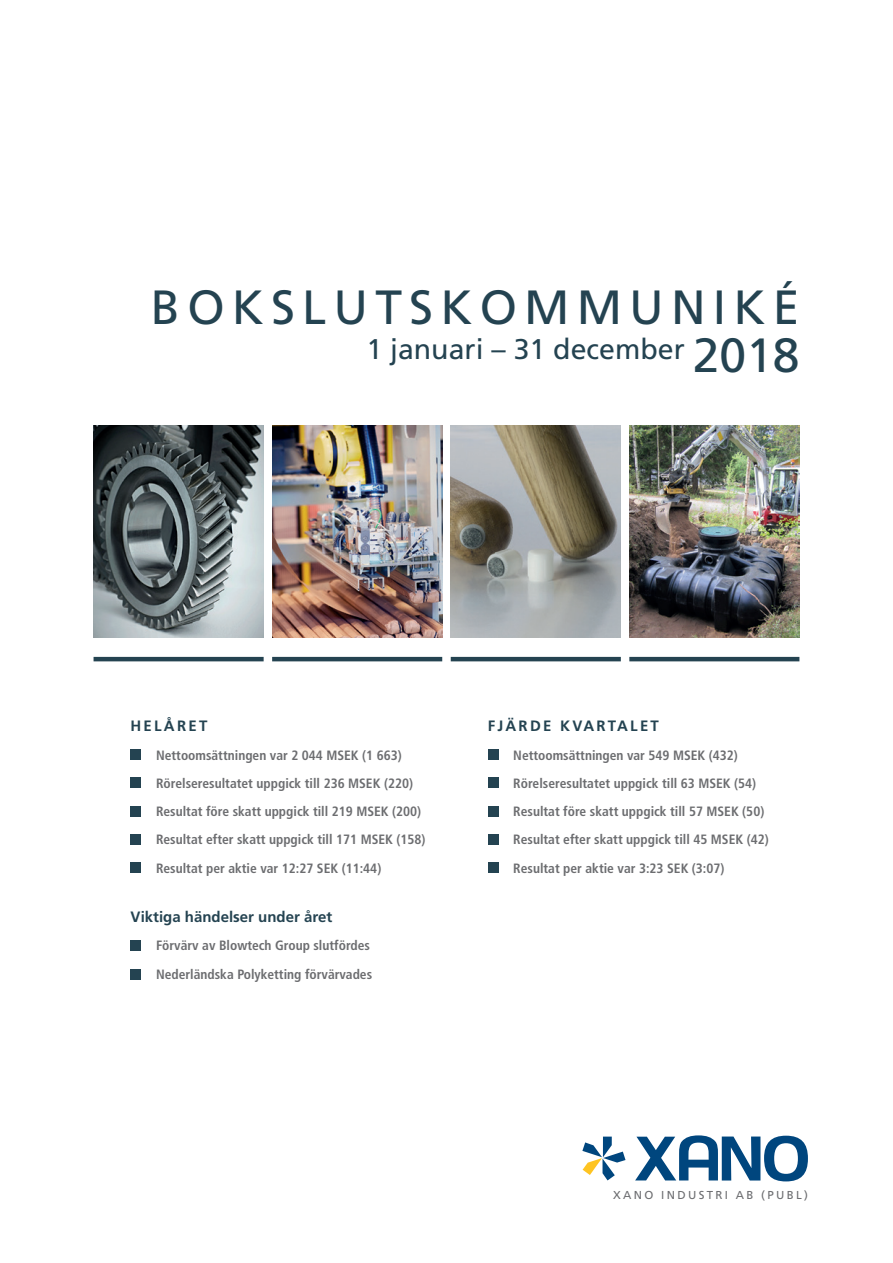
<style>
.page{position:relative;width:893px;height:1263px;background:#fff}
.page>*{position:absolute;margin:0;border:0;box-sizing:border-box;transform-origin:0 0}
.t1{font:48px "Frutiger";letter-spacing:.15em;color:#244351}
.t2{font:28.5px "Frutiger";color:#244351}
.t3{font:700 15px "Frutiger";letter-spacing:.005em;color:#244351}
.t4{font:700 15px "Frutiger";letter-spacing:.15em;color:#244351}
.t5{font:700 condensed 13.5px/28.2px "Frutiger";color:#6c6d70}
.t6{font:11.55px "Frutiger";letter-spacing:.2em;color:#6c6d70}
.s1{font-size:48px}
</style>
<div class="page">
<div style="left:488px;top:749px;width:10px;height:11px;background:#244351"></div>
<div style="left:488px;top:777px;width:10px;height:11px;background:#244351"></div>
<div style="left:488px;top:806px;width:10px;height:10px;background:#244351"></div>
<div style="left:488px;top:834px;width:10px;height:11px;background:#244351"></div>
<svg style="left:635px;top:1135px;width:173px;height:46px"></svg>
<svg style="left:582px;top:1136px;width:43px;height:44px"></svg>
<div style="left:488px;top:862px;width:10px;height:11px;background:#244351"></div>
<hr style="left:94px;top:657px;width:170px;height:4px;background:#244351">
<img style="left:272px;top:425px;width:170px;height:213px">
<img style="left:451px;top:425px;width:170px;height:213px">
<img style="left:94px;top:425px;width:170px;height:213px">
<img style="left:629px;top:425px;width:170px;height:213px">
<hr style="left:272px;top:657px;width:170px;height:4px;background:#244351">
<hr style="left:451px;top:657px;width:170px;height:4px;background:#244351">
<div style="left:131px;top:749px;width:10px;height:11px;background:#244351"></div>
<div style="left:131px;top:777px;width:10px;height:11px;background:#244351"></div>
<div style="left:131px;top:806px;width:10px;height:10px;background:#244351"></div>
<div style="left:131px;top:834px;width:10px;height:11px;background:#244351"></div>
<div style="left:131px;top:862px;width:10px;height:11px;background:#244351"></div>
<div style="left:131px;top:941px;width:10px;height:10px;background:#244351"></div>
<div style="left:131px;top:969px;width:10px;height:10px;background:#244351"></div>
<hr style="left:629px;top:657px;width:170px;height:4px;background:#244351">
<h1 class="t1" style="left:151px;top:279px;width:650px">BOKSLUTSKOMMUNIKÉ</h1>
<h2 class="t2" style="left:366px;top:332px;width:435px">1 januari – 31 december <span class="s1">2018</span></h2>
<p class="t4" style="left:131px;top:717px;width:78px">HELÅRET</p>
<p class="t5" style="left:156px;top:741px;width:271px">Nettoomsättningen var 2 044 MSEK (1 663)<br>Rörelseresultatet uppgick till 236 MSEK (220)<br>Resultat före skatt uppgick till 219 MSEK (200)<br>Resultat efter skatt uppgick till 171 MSEK (158)<br>Resultat per aktie var 12:27 SEK (11:44)</p>
<p class="t3" style="left:131px;top:908px;width:203px">Viktiga händelser under året</p>
<p class="t5" style="left:156px;top:932px;width:218px">Förvärv av Blowtech Group slutfördes<br>Nederländska Polyketting förvärvades</p>
<p class="t4" style="left:488px;top:717px;width:173px">FJÄRDE KVARTALET</p>
<p class="t5" style="left:513px;top:741px;width:257px">Nettoomsättningen var 549 MSEK (432)<br>Rörelseresultatet uppgick till 63 MSEK (54)<br>Resultat före skatt uppgick till 57 MSEK (50)<br>Resultat efter skatt uppgick till 45 MSEK (42)<br>Resultat per aktie var 3:23 SEK (3:07)</p>
<p class="t6" style="left:613px;top:1188px;width:196px">XANO INDUSTRI AB (PUBL)</p>
</div>
